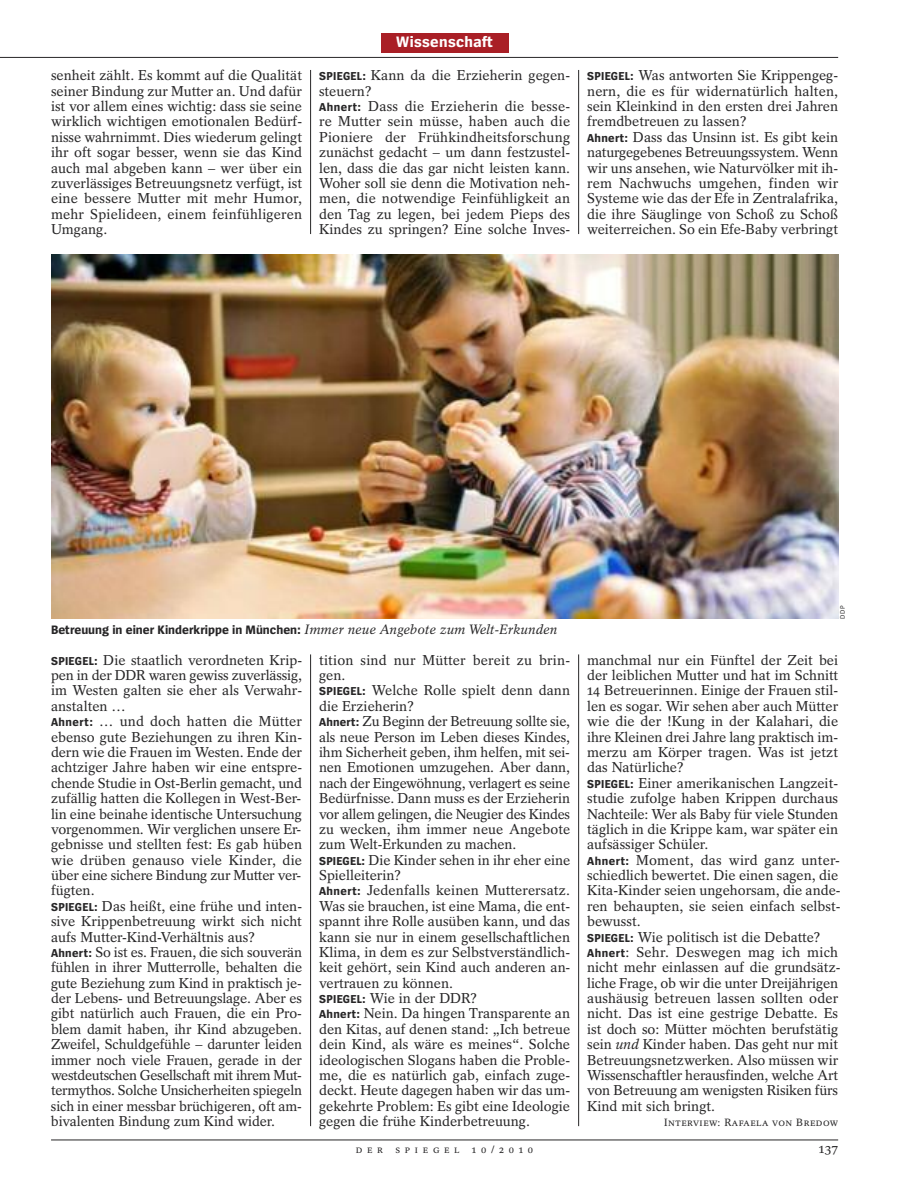
<style>
.page{position:relative;width:902px;height:1191px;background:#fff}
.page>*{position:absolute;margin:0;border:0;box-sizing:border-box;transform-origin:0 0}
.t1{font:700 15.75px "Spiegel Sans";letter-spacing:.02em;color:#fff}
.t2{font:14.25px/15.3px "Spiegel Serif";color:#272627}
.t3{font:13.5px "Spiegel Serif";color:#272627}
.t4{font:700 12.75px "Spiegel Sans";color:#272627}
.t5{font:10.5px "Spiegel Serif";letter-spacing:.44em;color:#272627}
.t6{font:6.75px "Spiegel Sans";color:#272627}
.s1{font-family:"Spiegel Sans";font-weight:700;font-size:12px}
.s2{font-family:"Spiegel Serif";font-weight:400;font-style:italic;font-size:13.5px}
.s3{font-style:italic}
</style>
<div class="page">
<hr style="left:310px;top:70px;width:1px;height:164px;background:#272627">
<hr style="left:310px;top:654px;width:1px;height:472px;background:#272627">
<hr style="left:578px;top:70px;width:1px;height:164px;background:#272627">
<hr style="left:578px;top:654px;width:1px;height:472px;background:#272627">
<hr style="left:51px;top:1139px;width:787px;height:1px;background:#272627">
<hr style="left:0;top:57px;width:838px;height:1px;background:#272627">
<div style="left:381px;top:34px;width:127px;height:19px;background:#a91f26"></div>
<img style="left:51px;top:254px;width:787px;height:364px">
<p class="t2" style="left:51px;top:69px;width:252px;text-align:justify">senheit zählt. Es kommt auf die Qualität seiner Bindung zur Mutter an. Und dafür ist vor allem eines wichtig: dass sie seine wirklich wichtigen emotionalen Bedürf&shy;nisse wahrnimmt. Dies wiederum gelingt ihr oft sogar besser, wenn sie das Kind auch mal abgeben kann – wer über ein zuverlässiges Betreuungsnetz verfügt, ist eine bessere Mutter mit mehr Humor, mehr Spielideen, einem feinfühligeren Umgang.</p>
<p class="t1" style="left:396px;top:36px;width:98px">Wissenschaft</p>
<p class="t2" style="left:319px;top:69px;width:252px"><span class="s1">SPIEGEL:</span> Kann da die Erzieherin gegen&shy;steuern?<br><span class="s1">Ahnert:</span> Dass die Erzieherin die besse&shy;re Mutter sein müsse, haben auch die Pioniere der Frühkindheitsforschung zunächst gedacht – um dann festzustel&shy;len, dass die das gar nicht leisten kann.<br>Woher soll sie denn die Motivation neh&shy;men, die notwendige Feinfühligkeit an den Tag zu legen, bei jedem Pieps des Kindes zu springen? Eine solche Inves-</p>
<p class="t2" style="left:587px;top:69px;width:252px"><span class="s1">SPIEGEL:</span> Was antworten Sie Krippengeg&shy;nern, die es für widernatürlich halten, sein Kleinkind in den ersten drei Jahren fremdbetreuen zu lassen?<br><span class="s1">Ahnert:</span> Dass das Unsinn ist. Es gibt kein naturgegebenes Betreuungssystem. Wenn wir uns ansehen, wie Naturvölker mit ih&shy;rem Nachwuchs umgehen, finden wir Systeme wie das der Efe in Zentralafrika, die ihre Säuglinge von Schoß zu Schoß weiterreichen. So ein Efe-Baby verbringt</p>
<p class="t4" style="left:51px;top:625px;width:508px">Betreuung in einer Kinderkrippe in München: <span class="s2">Immer neue Angebote zum Welt-Erkunden</span></p>
<p class="t2" style="left:51px;top:653px;width:252px"><span class="s1">SPIEGEL:</span> Die staatlich verordneten Krip&shy;pen in der DDR waren gewiss zuverlässig, im Westen galten sie eher als Verwahr&shy;anstalten …<br><span class="s1">Ahnert:</span> … und doch hatten die Mütter ebenso gute Beziehungen zu ihren Kin&shy;dern wie die Frauen im Westen. Ende der achtziger Jahre haben wir eine entspre&shy;chende Studie in Ost-Berlin gemacht, und zufällig hatten die Kollegen in West-Ber&shy;lin eine beinahe identische Untersuchung vorgenommen. Wir verglichen unsere Er&shy;gebnisse und stellten fest: Es gab hüben wie drüben genauso viele Kinder, die über eine sichere Bindung zur Mutter ver&shy;fügten.<br><span class="s1">SPIEGEL:</span> Das heißt, eine frühe und inten&shy;sive Krippenbetreuung wirkt sich nicht aufs Mutter-Kind-Verhältnis aus?<br><span class="s1">Ahnert:</span> So ist es. Frauen, die sich souverän fühlen in ihrer Mutterrolle, behalten die gute Beziehung zum Kind in praktisch je&shy;der Lebens- und Betreuungslage. Aber es gibt natürlich auch Frauen, die ein Pro&shy;blem damit haben, ihr Kind abzugeben.<br>Zweifel, Schuldgefühle – darunter leiden immer noch viele Frauen, gerade in der westdeutschen Gesellschaft mit ihrem Mut&shy;termythos. Solche Unsicherheiten spiegeln sich in einer messbar brüchigeren, oft am&shy;bivalenten Bindung zum Kind wider.</p>
<p class="t2" style="left:319px;top:653px;width:252px">tition sind nur Mütter bereit zu brin&shy;gen.<br><span class="s1">SPIEGEL:</span> Welche Rolle spielt denn dann die Erzieherin?<br><span class="s1">Ahnert:</span> Zu Beginn der Betreuung sollte sie, als neue Person im Leben dieses Kindes, ihm Sicherheit geben, ihm helfen, mit sei&shy;nen Emotionen umzugehen. Aber dann, nach der Eingewöhnung, verlagert es seine Bedürfnisse. Dann muss es der Erzieherin vor allem gelingen, die Neugier des Kindes zu wecken, ihm immer neue Angebote zum Welt-Erkunden zu machen.<br><span class="s1">SPIEGEL:</span> Die Kinder sehen in ihr eher eine Spielleiterin?<br><span class="s1">Ahnert:</span> Jedenfalls keinen Mutterersatz.<br>Was sie brauchen, ist eine Mama, die ent&shy;spannt ihre Rolle ausüben kann, und das kann sie nur in einem gesellschaftlichen Klima, in dem es zur Selbstverständlich&shy;keit gehört, sein Kind auch anderen an&shy;vertrauen zu können.<br><span class="s1">SPIEGEL:</span> Wie in der DDR?<br><span class="s1">Ahnert:</span> Nein. Da hingen Transparente an den Kitas, auf denen stand: „Ich betreue dein Kind, als wäre es meines“. Solche ideologischen Slogans haben die Proble&shy;me, die es natürlich gab, einfach zuge&shy;deckt. Heute dagegen haben wir das um&shy;gekehrte Problem: Es gibt eine Ideologie gegen die frühe Kinderbetreuung.</p>
<p class="t6" style="left:840px;top:618px;width:14px;rotate:-90deg">DDP</p>
<p class="t2" style="left:587px;top:653px;width:255px">manchmal nur ein Fünftel der Zeit bei der leiblichen Mutter und hat im Schnitt 14 Betreuerinnen. Einige der Frauen stil&shy;len es sogar. Wir sehen aber auch Mütter wie die der !Kung in der Kalahari, die ihre Kleinen drei Jahre lang praktisch im&shy;merzu am Körper tragen. Was ist jetzt das Natürliche?<br><span class="s1">SPIEGEL:</span> Einer amerikanischen Langzeit&shy;studie zufolge haben Krippen durchaus Nachteile: Wer als Baby für viele Stunden täglich in die Krippe kam, war später ein aufsässiger Schüler.<br><span class="s1">Ahnert:</span> Moment, das wird ganz unter&shy;schiedlich bewertet. Die einen sagen, die Kita-Kinder seien ungehorsam, die ande&shy;ren behaupten, sie seien einfach selbst&shy;bewusst.<br><span class="s1">SPIEGEL:</span> Wie politisch ist die Debatte?<br><span class="s1">Ahnert</span>: Sehr. Deswegen mag ich mich nicht mehr einlassen auf die grundsätz&shy;liche Frage, ob wir die unter Dreijährigen aushäusig betreuen lassen sollten oder nicht. Das ist eine gestrige Debatte. Es ist doch so: Mütter möchten berufstätig sein <span class="s3">und</span> Kinder haben. Das geht nur mit Betreuungsnetzwerken. Also müssen wir Wissenschaftler herausfinden, welche Art von Betreuung am wenigsten Risiken fürs Kind mit sich bringt.</p>
<p class="t5" style="left:664px;top:1118px;width:175px">INTERVIEW: RAFAELA VON BREDOW</p>
<p class="t5" style="left:356px;top:1145px;width:179px">DER SPIEGEL 10/2010</p>
<p class="t3" style="left:818px;top:1143px;width:21px">137</p>
</div>
